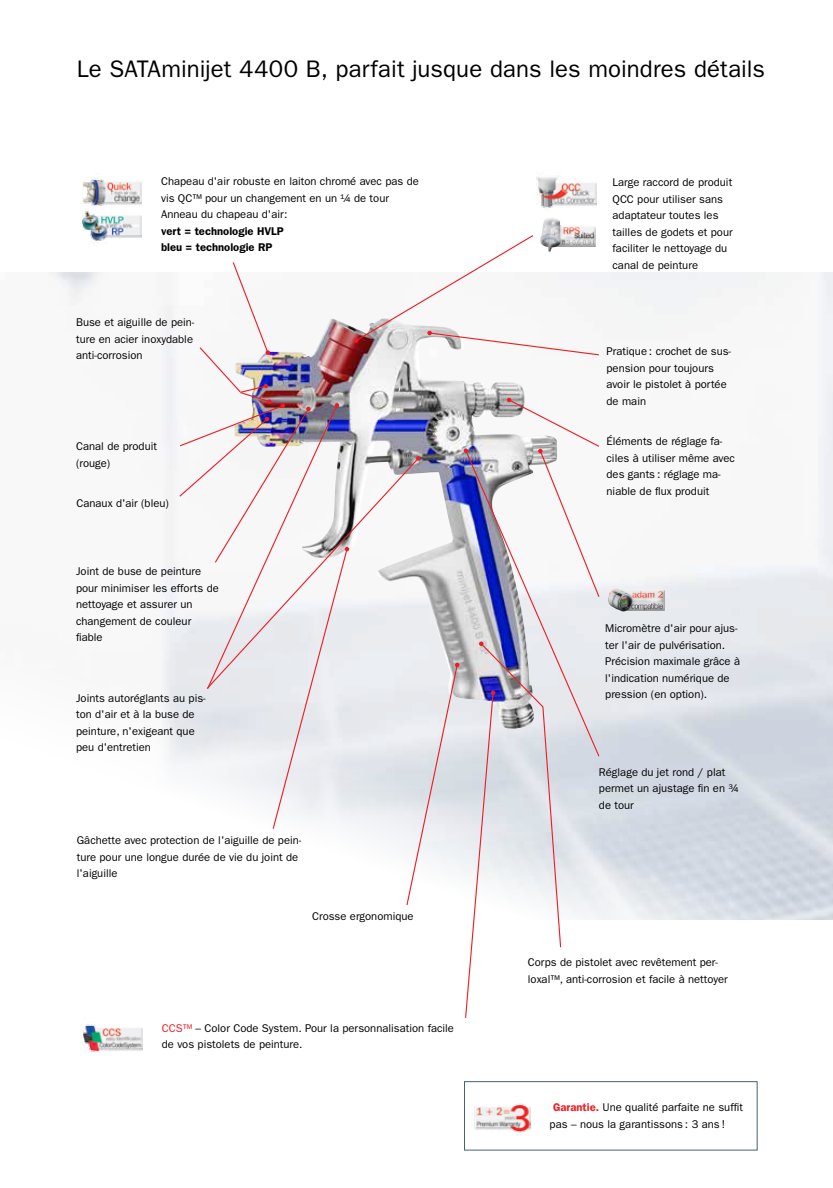
<style>
.page{position:relative;width:833px;height:1188px;background:#fff}
.page>*{position:absolute;margin:0;border:0;box-sizing:border-box;transform-origin:0 0}
.t1{font:24px "ITC Franklin Gothic Std";letter-spacing:.005em;color:#000}
.t2{font:11.25px/16.5px "ITC Franklin Gothic Std";color:#000}
.t3{font:600 11.25px/16.5px "ITC Franklin Gothic Std";color:#000}
.s1{color:#ed1d24}
.s2{font-weight:600;color:#ed1d24}
</style>
<div class="page">
<img style="left:474px;top:1104px;width:56px;height:29px">
<div style="left:464px;top:1081px;width:293px;height:69px;border:1px solid #48626f"></div>
<img style="left:83px;top:1024px;width:60px;height:28px">
<div style="left:604px;top:585px;width:64px;height:22px;background:#edeff3"></div>
<div style="left:606px;top:588px;width:63px;height:28px;background:#000;opacity:.75"></div>
<img style="left:82px;top:178px;width:60px;height:27px">
<img style="left:82px;top:205px;width:60px;height:36px">
<img style="left:537px;top:174px;width:60px;height:34px">
<div style="left:537px;top:218px;width:63px;height:37px;background:#000;opacity:.75"></div>
<svg style="left:178px;top:234px;width:422px;height:784px"></svg>
<h1 class="t1" style="left:77px;top:55px;width:690px">Le SATAminijet 4400 B, parfait jusque dans les moindres détails</h1>
<p class="t2" style="left:161px;top:173px;width:259px">Chapeau d'air robuste en laiton chromé avec pas de vis QC™ pour un changement en un ¼ de tour<br>Anneau du chapeau d'air:</p>
<p class="t3" style="left:161px;top:223px;width:124px">vert = technologie HVLP bleu = technologie RP</p>
<p class="t2" style="left:76px;top:314px;width:120px;text-align:justify">Buse et aiguille de pein&shy;ture en acier inoxydable anti-corrosion</p>
<p class="t2" style="left:76px;top:438px;width:82px">Canal de produit (rouge)</p>
<p class="t2" style="left:76px;top:496px;width:94px">Canaux d'air (bleu)</p>
<p class="t2" style="left:76px;top:563px;width:144px">Joint de buse de peinture pour minimiser les efforts de nettoyage et assurer un changement de couleur fiable</p>
<p class="t2" style="left:76px;top:690px;width:131px">Joints autoréglants au pis&shy;ton d'air et à la buse de peinture, n'exigeant que peu d'entretien</p>
<p class="t2" style="left:77px;top:832px;width:226px">Gâchette avec protection de l'aiguille de pein&shy;ture pour une longue durée de vie du joint de l'aiguille</p>
<p class="t2" style="left:312px;top:908px;width:103px">Crosse ergonomique</p>
<p class="t2" style="left:162px;top:1020px;width:294px"><span class="s1">CCS™</span> – Color Code System. Pour la personnalisation facile de vos pistolets de peinture.</p>
<p class="t2" style="left:613px;top:174px;width:122px">Large raccord de produit<br>QCC pour utiliser sans adaptateur toutes les tailles de godets et pour faciliter le nettoyage du canal de peinture</p>
<p class="t2" style="left:607px;top:343px;width:126px">Pratique : crochet de sus&shy;pension pour toujours avoir le pistolet à portée de main</p>
<p class="t2" style="left:607px;top:433px;width:130px">Éléments de réglage fa&shy;ciles à utiliser même avec des gants : réglage ma&shy;niable de flux produit</p>
<p class="t2" style="left:605px;top:620px;width:136px">Micromètre d'air pour ajus&shy;ter l'air de pulvérisation.<br>Précision maximale grâce à l'indication numérique de pression (en option).</p>
<p class="t2" style="left:599px;top:764px;width:141px">Réglage du jet rond / plat permet un ajustage fin en ¾ de tour</p>
<p class="t2" style="left:528px;top:954px;width:201px">Corps de pistolet avec revêtement per&shy;loxal™, anti-corrosion et facile à nettoyer</p>
<p class="t2" style="left:550px;top:1099px;width:195px;text-indent:3px"><span class="s2">Garantie.</span> Une qualité parfaite ne suffit pas – nous la garantissons : 3 ans !</p>
</div>
